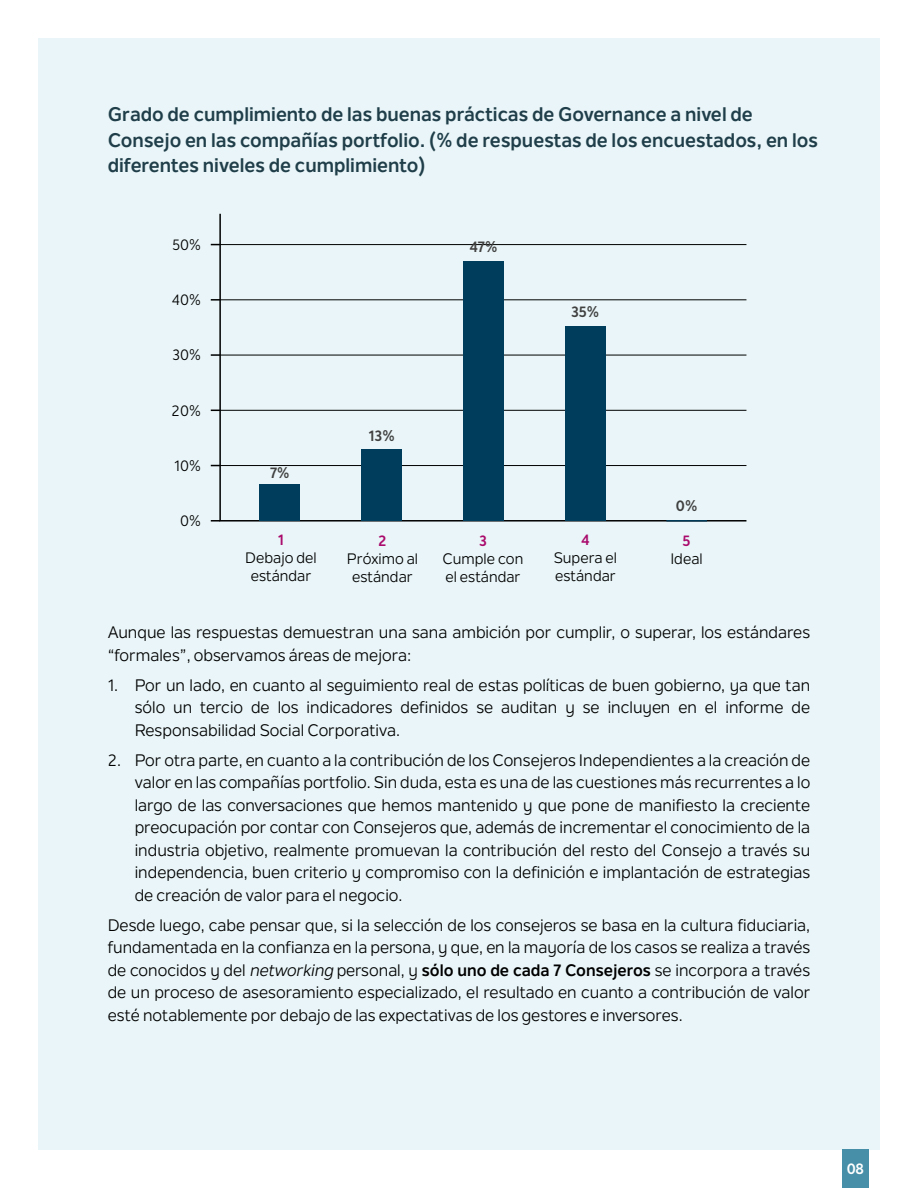
<style>
.page{position:relative;width:918px;height:1188px;background:#fff}
.page>*{position:absolute;margin:0;border:0;box-sizing:border-box;transform-origin:0 0}
.t1{font:700 19.5px/25.5px "Nolan Next";color:#1f3e49}
.t2{font:16.5px/22.5px "Nolan Next";color:#000;text-align:justify}
.t3{font:15px/18px "Nolan Next";color:#000;text-align:center}
.t4{font:700 15px "Nolan Next";color:#404040}
.t5{font:700 15px "Nolan Next";color:#aa0a6c}
.t6{font:700 15px "Nolan Next";color:#fff}
.s1{font-style:italic}
.s2{font-weight:700}
</style>
<div class="page">
<div style="left:38px;top:38px;width:842px;height:1112px;background:#e9f5f8"></div>
<div style="left:842px;top:1150px;width:27px;height:38px;background:#478fa8"></div>
<svg style="left:219px;top:213px;width:528px;height:309px"></svg>
<svg style="left:211px;top:520px;width:9px;height:2px"></svg>
<svg style="left:211px;top:354px;width:9px;height:2px"></svg>
<svg style="left:211px;top:299px;width:9px;height:2px"></svg>
<hr style="left:220px;top:465px;width:526px;height:1px;background:#000">
<hr style="left:220px;top:410px;width:526px;height:1px;background:#000">
<hr style="left:220px;top:355px;width:526px;height:1px;background:#000">
<hr style="left:220px;top:244px;width:526px;height:1px;background:#000">
<hr style="left:220px;top:300px;width:526px;height:1px;background:#000">
<div style="left:260px;top:485px;width:40px;height:36px;background:#003c5b"></div>
<div style="left:361px;top:450px;width:41px;height:71px;background:#003c5b"></div>
<div style="left:463px;top:261px;width:41px;height:260px;background:#003c5b"></div>
<div style="left:565px;top:327px;width:40px;height:194px;background:#003c5b"></div>
<hr style="left:666px;top:520px;width:41px;height:2px;background:#003c5b">
<p class="t1" style="left:108px;top:101px;width:712px">Grado de cumplimiento de las buenas prácticas de Governance a nivel de<br>Consejo en las compañías portfolio. (% de respuestas de los encuestados, en los diferentes niveles de cumplimiento)</p>
<p class="t3" style="left:172px;top:236px;width:30px">50%</p>
<p class="t3" style="left:172px;top:291px;width:30px">40%</p>
<p class="t3" style="left:172px;top:346px;width:30px">30%</p>
<p class="t3" style="left:172px;top:401px;width:31px">20%</p>
<p class="t3" style="left:174px;top:457px;width:28px">10%</p>
<p class="t3" style="left:180px;top:512px;width:22px">0%</p>
<p class="t4" style="left:469px;top:237px;width:30px">47%</p>
<p class="t4" style="left:571px;top:302px;width:30px">35%</p>
<p class="t4" style="left:270px;top:463px;width:21px">7%</p>
<p class="t5" style="left:278px;top:531px;width:8px">1</p>
<p class="t3" style="left:245px;top:549px;width:73px">Debajo del estándar</p>
<p class="t4" style="left:368px;top:427px;width:28px">13%</p>
<p class="t5" style="left:378px;top:531px;width:10px">2</p>
<p class="t3" style="left:347px;top:549px;width:73px">Próximo al estándar</p>
<p class="t5" style="left:479px;top:531px;width:9px">3</p>
<p class="t3" style="left:443px;top:549px;width:82px;text-align:left">Cumple con el estándar</p>
<p class="t5" style="left:581px;top:531px;width:10px">4</p>
<p class="t3" style="left:554px;top:549px;width:65px;text-align:left">Supera el estándar</p>
<p class="t4" style="left:676px;top:496px;width:23px">0%</p>
<p class="t5" style="left:683px;top:531px;width:9px">5</p>
<p class="t3" style="left:670px;top:549px;width:34px">Ideal</p>
<p class="t2" style="left:108px;top:621px;width:704px">Aunque las respuestas demuestran una sana ambición por cumplir, o superar, los estándares “formales”, observamos áreas de mejora:</p>
<p class="t2" style="left:135px;top:674px;width:677px;text-indent:-27px">1. Por un lado, en cuanto al seguimiento real de estas políticas de buen gobierno, ya que tan sólo un tercio de los indicadores definidos se auditan y se incluyen en el informe de Responsabilidad Social Corporativa.</p>
<p class="t2" style="left:135px;top:749px;width:677px;text-indent:-27px">2. Por otra parte, en cuanto a la contribución de los Consejeros Independientes a la creación de valor en las compañías portfolio. Sin duda, esta es una de las cuestiones más recurrentes a lo largo de las conversaciones que hemos mantenido y que pone de manifiesto la creciente preocupación por contar con Consejeros que, además de incrementar el conocimiento de la industria objetivo, realmente promuevan la contribución del resto del Consejo a través su independencia, buen criterio y compromiso con la definición e implantación de estrategias de creación de valor para el negocio.</p>
<p class="t2" style="left:108px;top:914px;width:704px">Desde luego, cabe pensar que, si la selección de los consejeros se basa en la cultura fiduciaria, fundamentada en la confianza en la persona, y que, en la mayoría de los casos se realiza a través de conocidos y del <span class="s1">networking</span> personal, y <span class="s2">sólo uno de cada 7 Consejeros</span> se incorpora a través de un proceso de asesoramiento especializado, el resultado en cuanto a contribución de valor esté notablemente por debajo de las expectativas de los gestores e inversores.</p>
<p class="t6" style="left:847px;top:1160px;width:18px">08</p>
</div>
